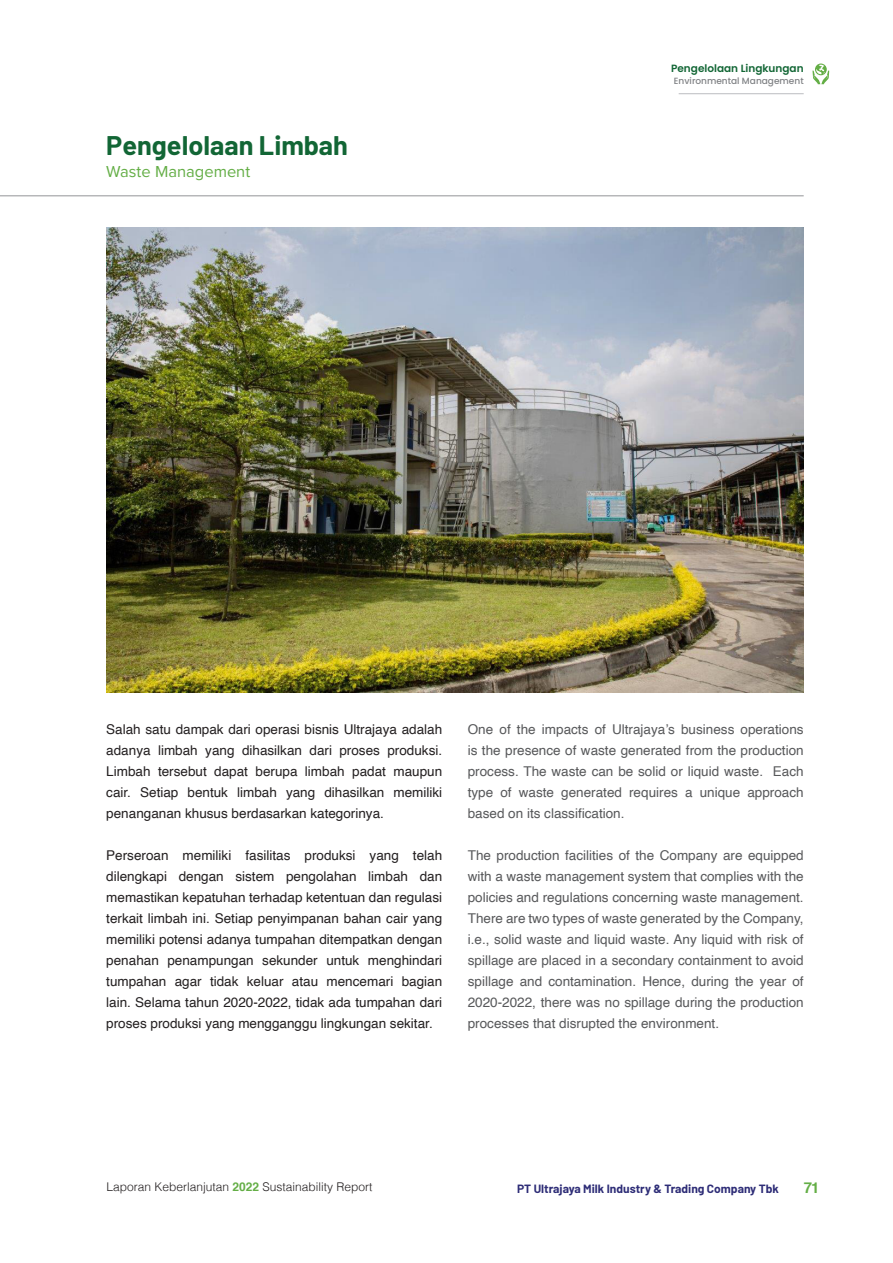
<style>
.page{position:relative;width:893px;height:1263px;background:#fff}
.page>*{position:absolute;margin:0;border:0;box-sizing:border-box;transform-origin:0 0}
.t1{font:700 27px "Barlow";color:#126635}
.t2{font:16.5px "Proxima Nova";color:#64ae46}
.t3{font:700 15px "Helvetica";color:#64ae46}
.BODY_INDO_ULTRA_JAYA{font:13.5px/21px "Helvetica";color:#231f20;text-align:justify}
.BODY_ENG_ULTRA_JAYA{font:13.5px/21px "Helvetica";color:#57585a;text-align:justify}
.t4{font:300 12px "Helvetica";color:#231f20}
.t5{font:700 12px "Barlow";color:#2e2d77}
.t6{font:600 10.5px "Poppins";color:#126635}
.t7{font:500 9px "Poppins";color:#808285}
.s1{font-weight:700;color:#64ae46}
</style>
<div class="page">
<hr style="left:679px;top:93px;width:125px;height:1px;background:#bcbdc0">
<svg style="left:812px;top:64px;width:17px;height:20px"></svg>
<hr style="left:0;top:196px;width:804px;height:1px;background:#939598">
<img style="left:106px;top:227px;width:698px;height:465px">
<p class="t1" style="left:106px;top:128px;width:243px">Pengelolaan Limbah</p>
<p class="t2" style="left:106px;top:164px;width:145px">Waste Management</p>
<p class="t6" style="left:671px;top:62px;width:134px">Pengelolaan Lingkungan</p>
<p class="t7" style="left:674px;top:76px;width:131px">Environmental Management</p>
<p class="BODY_INDO_ULTRA_JAYA" style="left:106px;top:719px;width:337px">Salah satu dampak dari operasi bisnis Ultrajaya adalah adanya limbah yang dihasilkan dari proses produksi.<br>Limbah tersebut dapat berupa limbah padat maupun cair. Setiap bentuk limbah yang dihasilkan memiliki penanganan khusus berdasarkan kategorinya.</p>
<p class="BODY_INDO_ULTRA_JAYA" style="left:106px;top:845px;width:337px">Perseroan memiliki fasilitas produksi yang telah dilengkapi dengan sistem pengolahan limbah dan memastikan kepatuhan terhadap ketentuan dan regulasi terkait limbah ini. Setiap penyimpanan bahan cair yang memiliki potensi adanya tumpahan ditempatkan dengan penahan penampungan sekunder untuk menghindari tumpahan agar tidak keluar atau mencemari bagian lain. Selama tahun 2020-2022, tidak ada tumpahan dari proses produksi yang mengganggu lingkungan sekitar.</p>
<p class="BODY_ENG_ULTRA_JAYA" style="left:468px;top:719px;width:337px">One of the impacts of Ultrajaya’s business operations is the presence of waste generated from the production process. The waste can be solid or liquid waste. Each type of waste generated requires a unique approach based on its classification.</p>
<p class="BODY_ENG_ULTRA_JAYA" style="left:468px;top:845px;width:337px">The production facilities of the Company are equipped with a waste management system that complies with the policies and regulations concerning waste management.<br>There are two types of waste generated by the Company, i.e., solid waste and liquid waste. Any liquid with risk of spillage are placed in a secondary containment to avoid spillage and contamination. Hence, during the year of 2020-2022, there was no spillage during the production processes that disrupted the environment.</p>
<p class="t4" style="left:106px;top:1177px;width:268px">Laporan Keberlanjutan <span class="s1">2022</span> Sustainability Report</p>
<p class="t5" style="left:517px;top:1181px;width:263px">PT Ultrajaya Milk Industry &amp; Trading Company Tbk</p>
<p class="t3" style="left:804px;top:1175px;width:17px">71</p>
</div>
